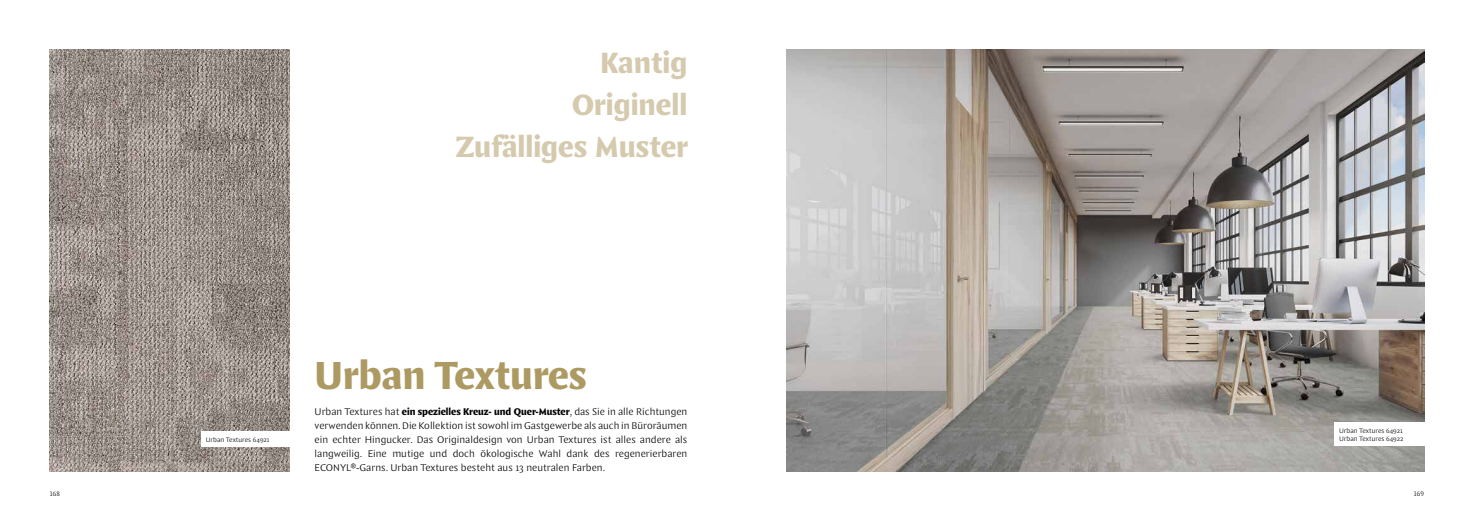
<style>
.page{position:relative;width:1474px;height:521px;background:#fff}
.page>*{position:absolute;margin:0;border:0;box-sizing:border-box;transform-origin:0 0}
.t1{font:900 42px "Comma Base";color:#ad9a62}
.t2{font:900 31.5px/42px "Comma Base";color:#d5caae;text-align:right}
.t3{font:300 10.5px/14px "Comma Base";color:#000;text-align:justify}
.t4{font:300 7px/8.8px "Comma Base";color:#000}
.s1{font-weight:900}
</style>
<div class="page">
<img style="left:787px;top:50px;width:637px;height:421px">
<img style="left:50px;top:50px;width:240px;height:421px">
<div style="left:201px;top:432px;width:102px;height:15px;background:#fff"></div>
<div style="left:1334px;top:422px;width:139px;height:24px;background:#fff"></div>
<h2 class="t2" style="left:456px;top:44px;width:233px">Kantig<br>Originell<br>Zufälliges Muster</h2>
<h1 class="t1" style="left:315px;top:351px;width:274px">Urban Textures</h1>
<p class="t3" style="left:315px;top:405px;width:374px">Urban Textures hat <span class="s1">ein spezielles Kreuz- und Quer-Muster</span>, das Sie in alle Richtungen verwenden können. Die Kollektion ist sowohl im Gastgewerbe als auch in Büroräumen ein echter Hingucker. Das Originaldesign von Urban Textures ist alles andere als langweilig. Eine mutige und doch ökologische Wahl dank des regenerierbaren ECONYL®-Garns. Urban Textures besteht aus 13 neutralen Farben.</p>
<p class="t4" style="left:206px;top:436px;width:65px">Urban Textures 64921</p>
<p class="t4" style="left:1339px;top:426px;width:66px">Urban Textures 64921<br>Urban Textures 64922</p>
<p class="t4" style="left:50px;top:490px;width:12px">168</p>
<p class="t4" style="left:1413px;top:490px;width:12px">169</p>
</div>
